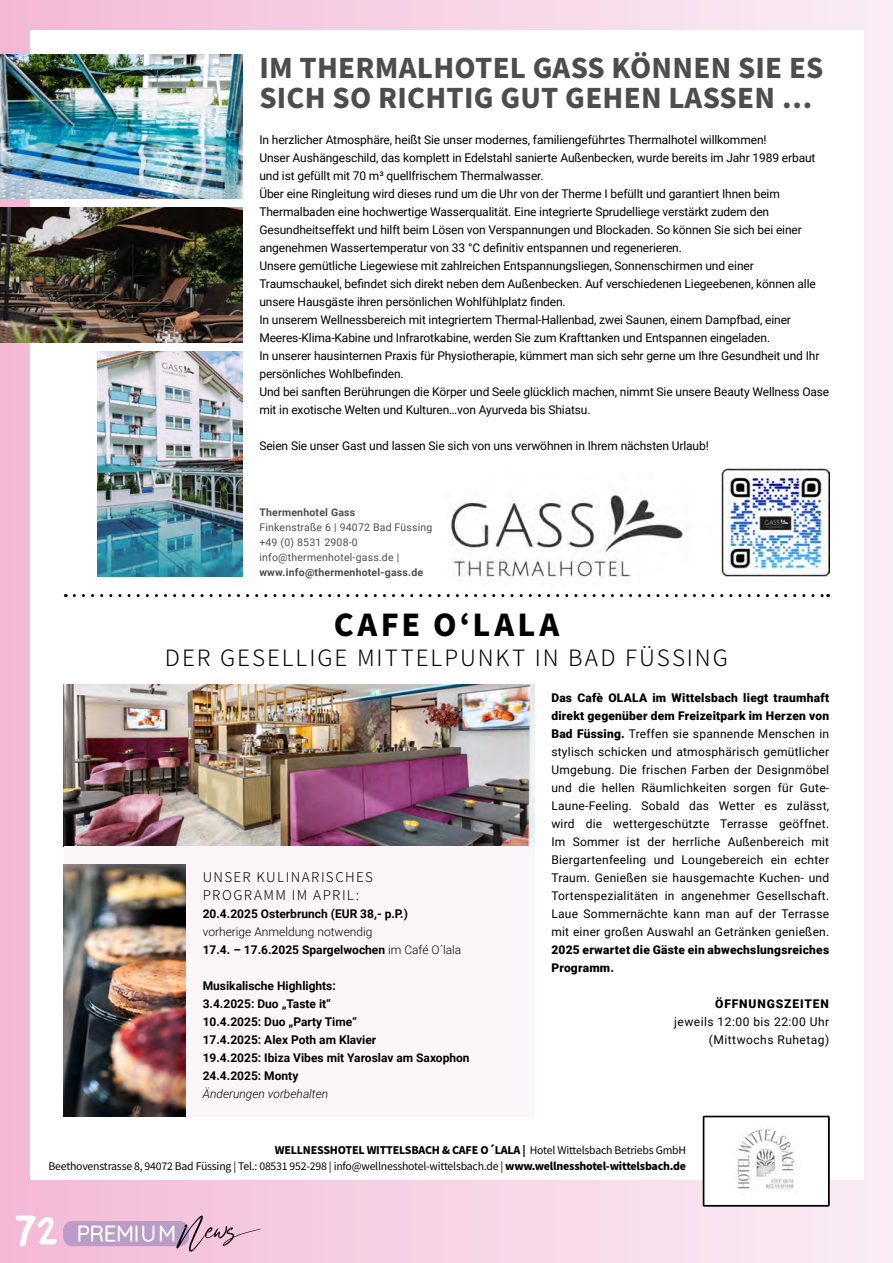
<style>
.page{position:relative;width:893px;height:1263px;background:#fff}
.page>*{position:absolute;margin:0;border:0;box-sizing:border-box;transform-origin:0 0}
.t1{font:900 30px "Noto Sans CJ Kkr";letter-spacing:.12em;color:#000}
.t2{font:900 27px/30px "Noto Sans CJ Kkr";letter-spacing:.01em;color:#4d4d4d}
.t3{font:300 22.5px "Noto Sans CJ Kkr";letter-spacing:.09em;color:#000}
.t4{font:300 21.45px "Quicksand";color:#fff}
.t5{font:300 13.5px/18px "Noto Sans CJ Kkr";letter-spacing:.1em;color:#000}
.t6{font:12px/18px "Roboto";letter-spacing:-.01em;color:#000;text-align:justify}
.t7{font:700 12px/18px "Roboto";color:#000}
.t8{font:300 12px/18px "Roboto";color:#000}
.t9{font:900 12px/18px "Roboto";letter-spacing:.02em;color:#000}
.t10{font:12px/18px "Roboto";letter-spacing:.04em;color:#000;text-align:right}
.t11{font:italic 300 12px "Roboto";color:#000}
.t12{font:900 12px "Roboto";letter-spacing:.075em;color:#000}
.t13{font:10.5px/16.5px "Noto Sans CJ Kkr";letter-spacing:-.02em;color:#000;text-align:right}
.t14{font:10.5px/15px "Roboto";letter-spacing:.02em;color:#4d4d4d}
.t15{font:700 10.5px "Roboto";letter-spacing:.02em;color:#4d4d4d}
.s1{font-weight:700}
.s2{font-weight:900}
.s3{font-family:"Good Dog New";font-weight:400;font-size:45px}
</style>
<div class="page">
<div style="left:0;top:0;width:893px;height:1263px;background:linear-gradient(to right,#f4b9d6,#f8ecf4)"></div>
<div style="left:30px;top:30px;width:833px;height:1149px;background:#fff"></div>
<svg style="left:74px;top:594px;width:755px;height:3px"></svg>
<img style="left:449px;top:494px;width:234px;height:86px">
<img style="left:64px;top:684px;width:470px;height:162px">
<svg style="left:703px;top:1116px;width:126px;height:90px"></svg>
<img style="left:732px;top:1127px;width:68px;height:68px">
<div style="left:64px;top:846px;width:470px;height:270px;background:#fcf6fa"></div>
<img style="left:0;top:54px;width:242px;height:144px">
<img style="left:0;top:207px;width:242px;height:135px">
<img style="left:97px;top:351px;width:145px;height:225px">
<img style="left:722px;top:468px;width:107px;height:108px">
<img style="left:64px;top:864px;width:122px;height:252px">
<div style="left:63px;top:1221px;width:126px;height:25px;background:#ba9cc9;border-radius:9px"></div>
<svg style="left:176px;top:1215px;width:85px;height:36px;background:#d7afc5"></svg>
<h2 class="t2" style="left:259px;top:54px;width:566px">IM THERMALHOTEL GASS KÖNNEN SIE ES<br>SICH SO RICHTIG GUT GEHEN LASSEN …</h2>
<p class="t6" style="left:259px;top:130px;width:571px;text-align:left">In herzlicher Atmosphäre, heißt Sie unser modernes, familiengeführtes Thermalhotel willkommen!<br>Unser Aushängeschild, das komplett in Edelstahl sanierte Außenbecken, wurde bereits im Jahr 1989 erbaut und ist gefüllt mit 70 m³ quellfrischem Thermalwasser.<br>Über eine Ringleitung wird dieses rund um die Uhr von der Therme I befüllt und garantiert Ihnen beim Thermalbaden eine hochwertige Wasserqualität. Eine integrierte Sprudelliege verstärkt zudem den Gesundheitseffekt und hilft beim Lösen von Verspannungen und Blockaden. So können Sie sich bei einer angenehmen Wassertemperatur von 33 °C definitiv entspannen und regenerieren.<br>Unsere gemütliche Liegewiese mit zahlreichen Entspannungsliegen, Sonnenschirmen und einer Traumschaukel, befindet sich direkt neben dem Außenbecken. Auf verschiedenen Liegeebenen, können alle unsere Hausgäste ihren persönlichen Wohlfühlplatz finden.<br>In unserem Wellnessbereich mit integriertem Thermal-Hallenbad, zwei Saunen, einem Dampfbad, einer Meeres-Klima-Kabine und Infrarotkabine, werden Sie zum Krafttanken und Entspannen eingeladen.<br>In unserer hausinternen Praxis für Physiotherapie, kümmert man sich sehr gerne um Ihre Gesundheit und Ihr persönliches Wohlbefinden.<br>Und bei sanften Berührungen die Körper und Seele glücklich machen, nimmt Sie unsere Beauty Wellness Oase mit in exotische Welten und Kulturen…von Ayurveda bis Shiatsu.</p>
<p class="t6" style="left:259px;top:436px;width:451px">Seien Sie unser Gast und lassen Sie sich von uns verwöhnen in Ihrem nächsten Urlaub!</p>
<p class="t15" style="left:259px;top:505px;width:97px">Thermenhotel Gass</p>
<p class="t14" style="left:259px;top:519px;width:175px">Finkenstraße 6 | 94072 Bad Füssing +49 (0) 8531 2908-0 info@thermenhotel-gass.de |</p>
<p class="t15" style="left:259px;top:565px;width:165px">www.info@thermenhotel-gass.de</p>
<h1 class="t1" style="left:334px;top:608px;width:227px">CAFE O‘LALA</h1>
<h3 class="t3" style="left:165px;top:645px;width:564px">DER GESELLIGE MITTELPUNKT IN BAD FÜSSING</h3>
<p class="t5" style="left:203px;top:868px;width:172px">UNSER KULINARISCHES<br>PROGRAMM IM APRIL:</p>
<p class="t7" style="left:203px;top:904px;width:207px">20.4.2025 Osterbrunch (EUR 38,- p.P.)</p>
<p class="t8" style="left:203px;top:922px;width:260px">vorherige Anmeldung notwendig<br><span class="s1">17.4. – 17.6.2025 Spargelwochen</span> im Café O´lala</p>
<p class="t7" style="left:203px;top:976px;width:268px">Musikalische Highlights:<br>3.4.2025: Duo „Taste it“<br>10.4.2025: Duo „Party Time“<br>17.4.2025: Alex Poth am Klavier<br>19.4.2025: Ibiza Vibes mit Yaroslav am Saxophon<br>24.4.2025: Monty</p>
<p class="t11" style="left:203px;top:1085px;width:127px">Änderungen vorbehalten</p>
<p class="t6" style="left:551px;top:688px;width:279px"><span class="s2">Das Cafè OLALA im Wittelsbach liegt traumhaft direkt gegenüber dem Freizeitpark im Herzen von Bad Füssing.</span> Treffen sie spannende Menschen in stylisch schicken und atmosphärisch gemütlicher Umgebung. Die frischen Farben der Designmöbel und die hellen Räumlichkeiten sorgen für Gute-Laune-Feeling. Sobald das Wetter es zulässt, wird die wettergeschützte Terrasse geöffnet.<br>Im Sommer ist der herrliche Außenbereich mit Biergartenfeeling und Loungebereich ein echter Traum. Genießen sie hausgemachte Kuchen- und Tortenspezialitäten in angenehmer Gesellschaft.<br>Laue Sommernächte kann man auf der Terrasse mit einer großen Auswahl an Getränken genießen.</p>
<p class="t9" style="left:551px;top:940px;width:279px">2025 erwartet die Gäste ein abwechslungsreiches<br>Programm.</p>
<p class="t12" style="left:715px;top:995px;width:115px">ÖFFNUNGSZEITEN</p>
<p class="t10" style="left:674px;top:1012px;width:157px">jeweils 12:00 bis 22:00 Uhr (Mittwochs Ruhetag)</p>
<p class="t13" style="left:49px;top:1142px;width:639px"><span class="s2">WELLNESSHOTEL WITTELSBACH &amp; CAFE O´LALA |</span> Hotel Wittelsbach Betriebs GmbH<br>Beethovenstrasse 8, 94072 Bad Füssing | Tel.: 08531 952-298 | info@wellnesshotel-wittelsbach.de | <span class="s2">www.wellnesshotel-wittelsbach.de</span></p>
<h3 class="t4" style="left:15px;top:1217px;width:162px"><span class="s3">72</span> PREMIUM</h3>
</div>
